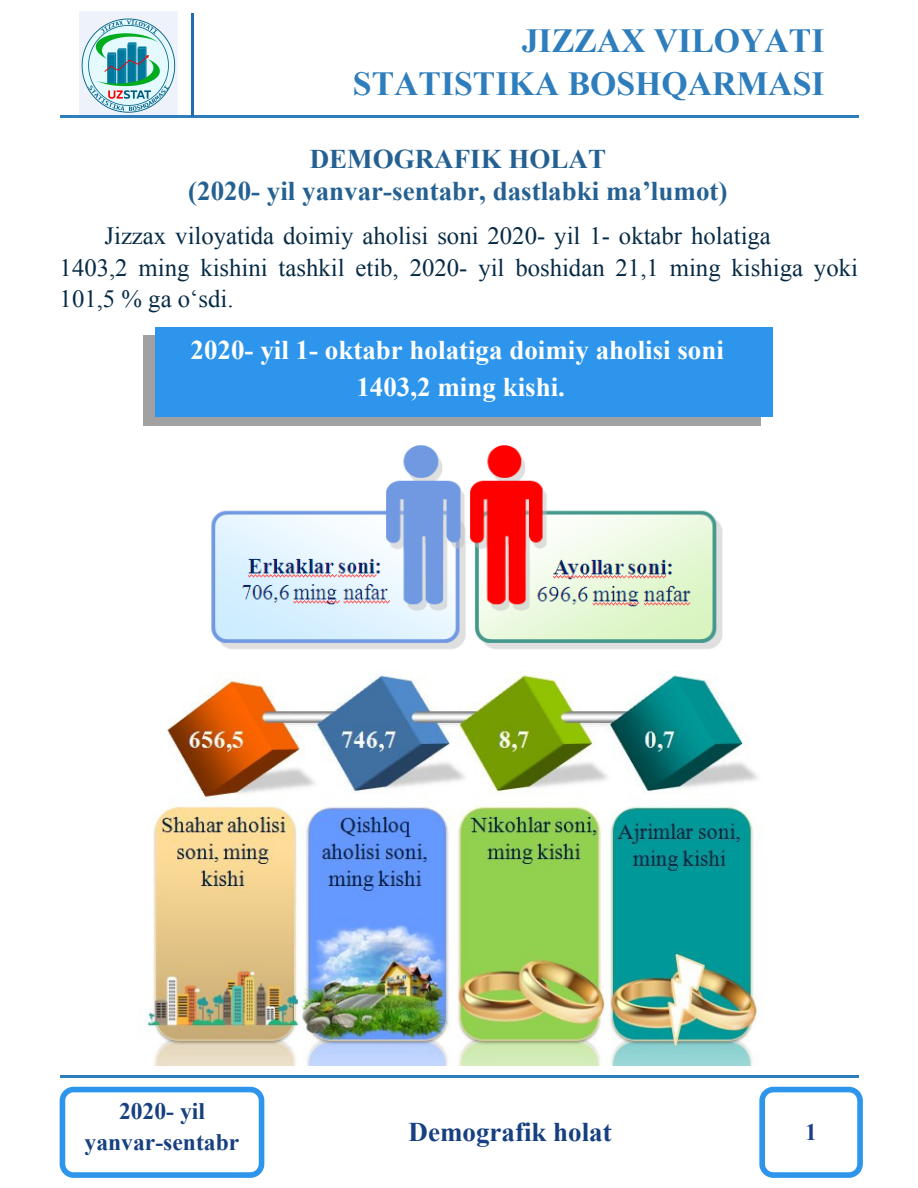
<style>
.page{position:relative;width:918px;height:1188px;background:#fff}
.page>*{position:absolute;margin:0;border:0;box-sizing:border-box;transform-origin:0 0}
.t1{font:700 33.75px/42.8px "Times New Roman";color:#2e7dbc;text-align:right}
.t2{font:700 27px/32.7px "Times New Roman";color:#246192;text-align:center}
.t3{font:700 27px/37.2px "Times New Roman";color:#fff;text-align:center}
.t4{font:700 27px "Times New Roman";color:#174080}
.t5{font:24.75px/31.5px "Times New Roman";color:#072b45}
.t6{font:700 23.7px/30.3px "Times New Roman";color:#174080;text-align:center}
.t7{font:700 23.7px "Times New Roman";color:#1d3c8c}
</style>
<div class="page">
<div style="left:143px;top:335px;width:618px;height:90px;background:#a1a1a1"></div>
<div style="left:155px;top:327px;width:618px;height:90px;background:#2d95ec"></div>
<hr style="left:60px;top:116px;width:798px;height:2px;background:#2e7dbc">
<hr style="left:191px;top:13px;width:3px;height:104px;background:#216dad">
<hr style="left:60px;top:1075px;width:798px;height:3px;background:#2e7dbc">
<svg style="left:60px;top:1087px;width:204px;height:91px"></svg>
<svg style="left:759px;top:1087px;width:104px;height:91px"></svg>
<img style="left:147px;top:672px;width:611px;height:393px">
<img style="left:211px;top:445px;width:512px;height:205px">
<img style="left:80px;top:11px;width:98px;height:104px">
<h1 class="t1" style="left:353px;top:18px;width:473px">JIZZAX VILOYATI<br>STATISTIKA BOSHQARMASI</h1>
<p class="t2" style="left:188px;top:142px;width:541px">DEMOGRAFIK HOLAT<br>(2020- yil yanvar-sentabr, dastlabki ma’lumot)</p>
<p class="t5" style="left:60px;top:220px;width:800px;text-indent:45px">Jizzax viloyatida doimiy aholisi soni 2020- yil 1- oktabr holatiga<br>1403,2 ming kishini tashkil etib, 2020- yil boshidan 21,1 ming kishiga yoki<br>101,5 % ga o‘sdi.</p>
<p class="t3" style="left:191px;top:331px;width:535px">2020- yil 1- oktabr holatiga doimiy aholisi soni<br>1403,2 ming kishi.</p>
<p class="t6" style="left:85px;top:1096px;width:156px">2020- yil yanvar-sentabr</p>
<p class="t4" style="left:409px;top:1113px;width:205px">Demografik holat</p>
<p class="t7" style="left:805px;top:1115px;width:13px">1</p>
</div>
